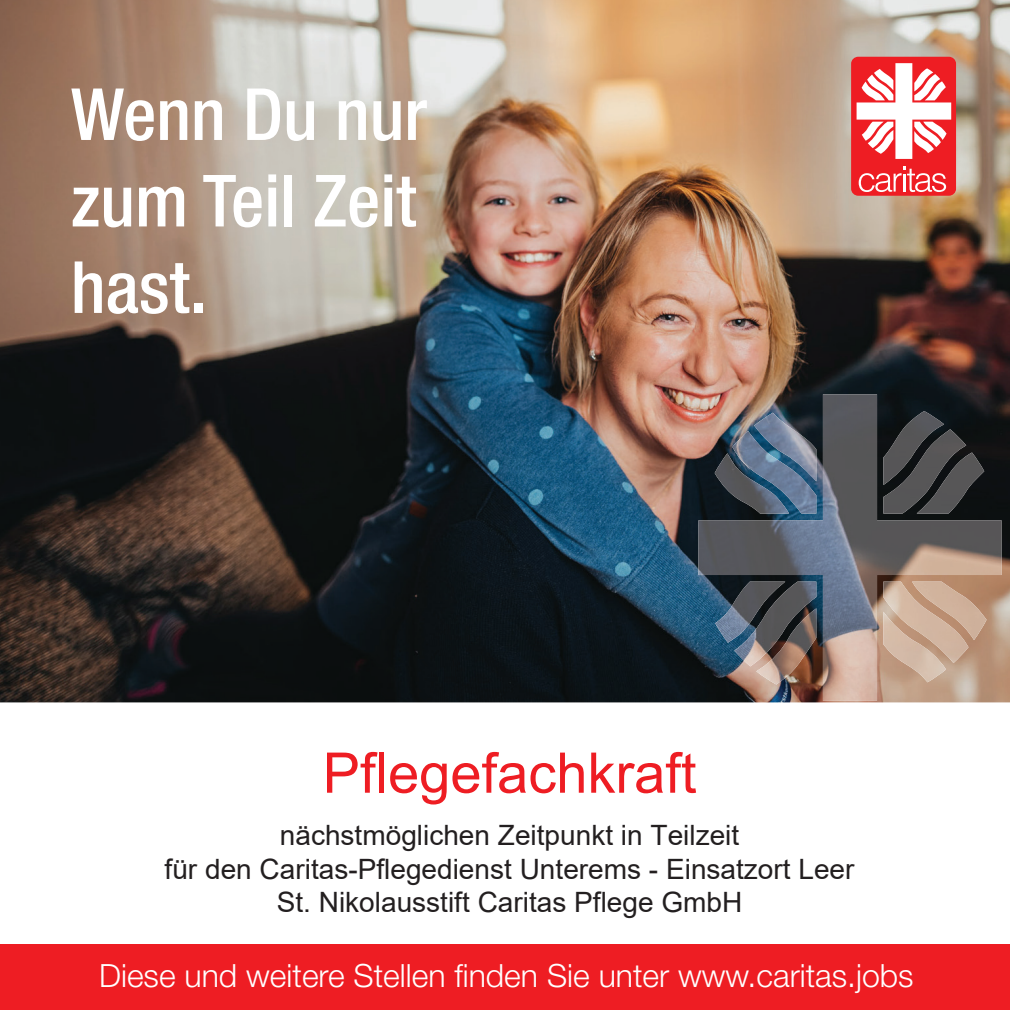
<style>
.page{position:relative;width:1010px;height:1010px;background:#fff}
.page>*{position:absolute;margin:0;border:0;box-sizing:border-box;transform-origin:0 0}
.t1{font:500 condensed 72px/86.4px "Helvetica Neue LT Std";color:#fff}
.t2{font:56px "Arial";color:#ee1d23}
.t3{font:300 32px "Helvetica Neue LT Std";color:#fff}
.t4{font:28px/33.6px "Arial";color:#231f20;text-align:center}
</style>
<div class="page">
<div style="left:0;top:944px;width:1009px;height:65px;background:#ee1d23"></div>
<img style="left:0;top:0;width:1009px;height:702px">
<div style="left:850px;top:57px;width:105px;height:139px;background:#ee1d23;border-radius:7px"></div>
<svg style="left:856px;top:63px;width:94px;height:96px"></svg>
<svg style="left:858px;top:167px;width:87px;height:25px"></svg>
<img style="left:698px;top:394px;width:303px;height:306px">
<img style="left:732px;top:430px;width:84px;height:83px">
<img style="left:714px;top:453px;width:74px;height:60px">
<img style="left:883px;top:429px;width:82px;height:84px">
<img style="left:968px;top:581px;width:18px;height:59px">
<img style="left:883px;top:581px;width:85px;height:82px">
<img style="left:734px;top:581px;width:82px;height:85px">
<img style="left:715px;top:581px;width:70px;height:61px">
<img style="left:756px;top:608px;width:60px;height:76px">
<img style="left:883px;top:611px;width:62px;height:71px">
<img style="left:883px;top:411px;width:60px;height:74px">
<img style="left:754px;top:412px;width:62px;height:69px">
<img style="left:916px;top:452px;width:67px;height:61px">
<h1 class="t1" style="left:71px;top:70px;width:357px">Wenn Du nur zum Teil Zeit hast.</h1>
<h2 class="t2" style="left:322px;top:734px;width:375px">Pflegefachkraft</h2>
<p class="t4" style="left:164px;top:817px;width:691px">nächstmöglichen Zeitpunkt in Teilzeit<br>für den Caritas-Pflegedienst Unterems - Einsatzort Leer<br>St. Nikolausstift Caritas Pflege GmbH</p>
<p class="t3" style="left:99px;top:956px;width:815px">Diese und weitere Stellen finden Sie unter www.caritas.jobs</p>
</div>
